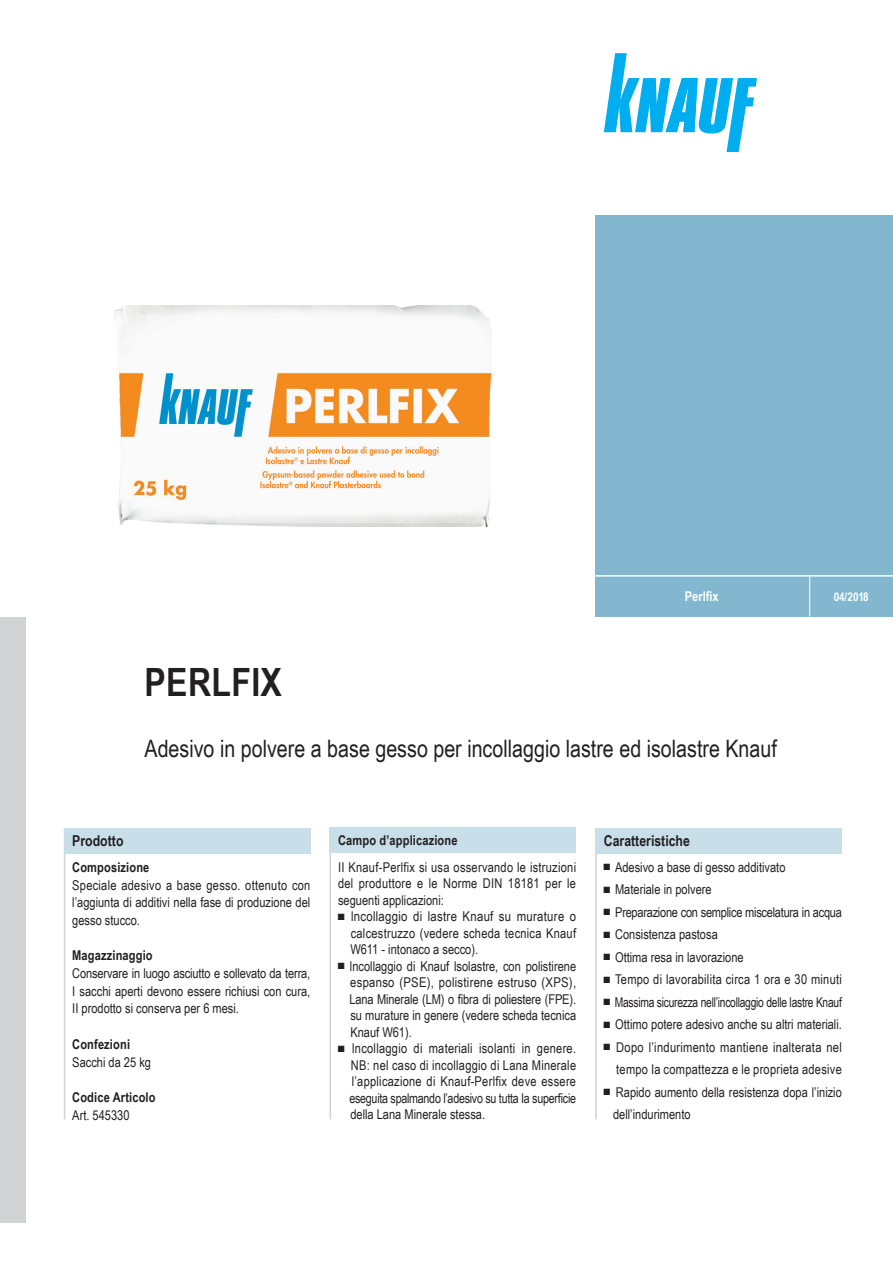
<style>
.page{position:relative;width:893px;height:1263px;background:#fff}
.page>*{position:absolute;margin:0;border:0;box-sizing:border-box;transform-origin:0 0}
.t1{font:700 39px "Arial Narrow";letter-spacing:.01em;color:#231f20}
.t2{font:24px "Arial Narrow";color:#231f20}
.t3{font:700 15px "Arial Narrow";color:#231f20}
.t4{font:13.5px/16.5px "Arial Narrow";color:#231f20;text-align:justify}
.t5{font:13.5px/22.5px "Arial Narrow";letter-spacing:.02em;color:#231f20;text-align:right}
.t6{font:13.5px "Arial Narrow";letter-spacing:-.02em;color:#231f20}
.t7{font:700 13.5px "Arial Narrow";letter-spacing:.01em;color:#231f20}
.t8{font:700 13.5px "Arial Narrow";color:#fff}
.t9{font:700 12px "Arial Narrow";letter-spacing:-.03em;color:#fff}
</style>
<div class="page">
<div style="left:0;top:617px;width:26px;height:605px;background:#d1d2d4"></div>
<svg style="left:604px;top:53px;width:153px;height:99px"></svg>
<div style="left:595px;top:215px;width:298px;height:402px;background:#82b7cf"></div>
<hr style="left:595px;top:575px;width:298px;height:2px;background:#fff">
<hr style="left:809px;top:576px;width:1px;height:41px;background:#fff">
<hr style="left:64px;top:828px;width:1px;height:291px;background:#d1d2d4">
<div style="left:64px;top:828px;width:246px;height:25px;background:#c8dfea"></div>
<hr style="left:595px;top:828px;width:2px;height:291px;background:#d1d2d4">
<div style="left:595px;top:828px;width:247px;height:25px;background:#c8dfea"></div>
<hr style="left:330px;top:827px;width:1px;height:292px;background:#d1d2d4">
<div style="left:330px;top:827px;width:246px;height:26px;background:#c8dfea"></div>
<img style="left:114px;top:305px;width:377px;height:221px">
<h1 class="t1" style="left:145px;top:653px;width:139px">Perlfix</h1>
<p class="t8" style="left:685px;top:586px;width:35px">Perlfix</p>
<p class="t9" style="left:834px;top:587px;width:36px">04/2018</p>
<h2 class="t2" style="left:145px;top:731px;width:634px">Adesivo in polvere a base gesso per incollaggio lastre ed isolastre Knauf</h2>
<p class="t3" style="left:72px;top:829px;width:53px">Prodotto</p>
<p class="t7" style="left:72px;top:857px;width:79px">Composizione</p>
<p class="t4" style="left:72px;top:875px;width:240px;line-height:17.7px">Speciale adesivo a base gesso. ottenuto con l’aggiunta di additivi nella fase di produzione del gesso stucco.</p>
<p class="t7" style="left:72px;top:945px;width:82px">Magazzinaggio</p>
<p class="t4" style="left:72px;top:964px;width:240px;line-height:17.7px">Conservare in luogo asciutto e sollevato da terra, I sacchi aperti devono essere richiusi con cura, II prodotto si conserva per 6 mesi.</p>
<p class="t7" style="left:72px;top:1034px;width:59px">Confezioni</p>
<p class="t4" style="left:72px;top:1053px;width:80px">Sacchi da 25 kg</p>
<p class="t7" style="left:72px;top:1087px;width:85px">Codice Articolo</p>
<p class="t4" style="left:72px;top:1106px;width:59px">Art. 545330</p>
<p class="t7" style="left:338px;top:830px;width:121px">Campo d’applicazione</p>
<p class="t4" style="left:338px;top:858px;width:240px">II Knauf-Perlfix si usa osservando le istruzioni del produttore e le Norme DIN 18181 per le seguenti applicazioni:</p>
<p class="t4" style="left:350px;top:908px;width:227px;text-indent:-12px">■ lncollaggio di lastre Knauf su murature o calcestruzzo (vedere scheda tecnica Knauf W611 - intonaco a secco).</p>
<p class="t4" style="left:349px;top:957px;width:228px;text-indent:-11px">■ lncollaggio di Knauf lsolastre, con polistirene espanso (PSE), polistirene estruso (XPS), Lana Minerale (LM) o fibra di poliestere (FPE). su murature in genere (vedere scheda tecnica Knauf W61).</p>
<p class="t4" style="left:349px;top:1040px;width:228px;text-indent:-11px">■ lncollaggio di materiali isolanti in genere.<br>NB: nel caso di incollaggio di Lana Minerale l’applicazione di Knauf-Perlfix deve essere eseguita spalmando l’adesivo su tutta Ia superficie della Lana Minerale stessa.</p>
<p class="t3" style="left:604px;top:829px;width:88px">Caratteristiche</p>
<p class="t4" style="left:604px;top:858px;width:183px">■ Adesivo a base di gesso additivato</p>
<p class="t4" style="left:604px;top:881px;width:109px">■ Materiale in polvere</p>
<p class="t6" style="left:604px;top:902px;width:240px">■ Preparazione con semplice miscelatura in acqua</p>
<p class="t4" style="left:604px;top:926px;width:115px">■ Consistenza pastosa</p>
<p class="t4" style="left:604px;top:948px;width:141px">■ Ottima resa in lavorazione</p>
<p class="t5" style="left:604px;top:968px;width:240px">■ Tempo di lavorabilita circa 1 ora e 30 minuti</p>
<p class="t6" style="left:604px;top:992px;width:240px">■ Massima sicurezza nell’incollaggio delle lastre Knauf</p>
<p class="t4" style="left:604px;top:1016px;width:240px">■ Ottimo potere adesivo anche su altri materiali.</p>
<p class="t5" style="left:604px;top:1035px;width:240px">■ Dopo l’indurimento mantiene inalterata nel tempo Ia compattezza e le proprieta adesive</p>
<p class="t4" style="left:613px;top:1080px;width:230px;line-height:22.5px;text-indent:-9px">■ Rapido aumento della resistenza dopa l’inizio dell’indurimento</p>
</div>
